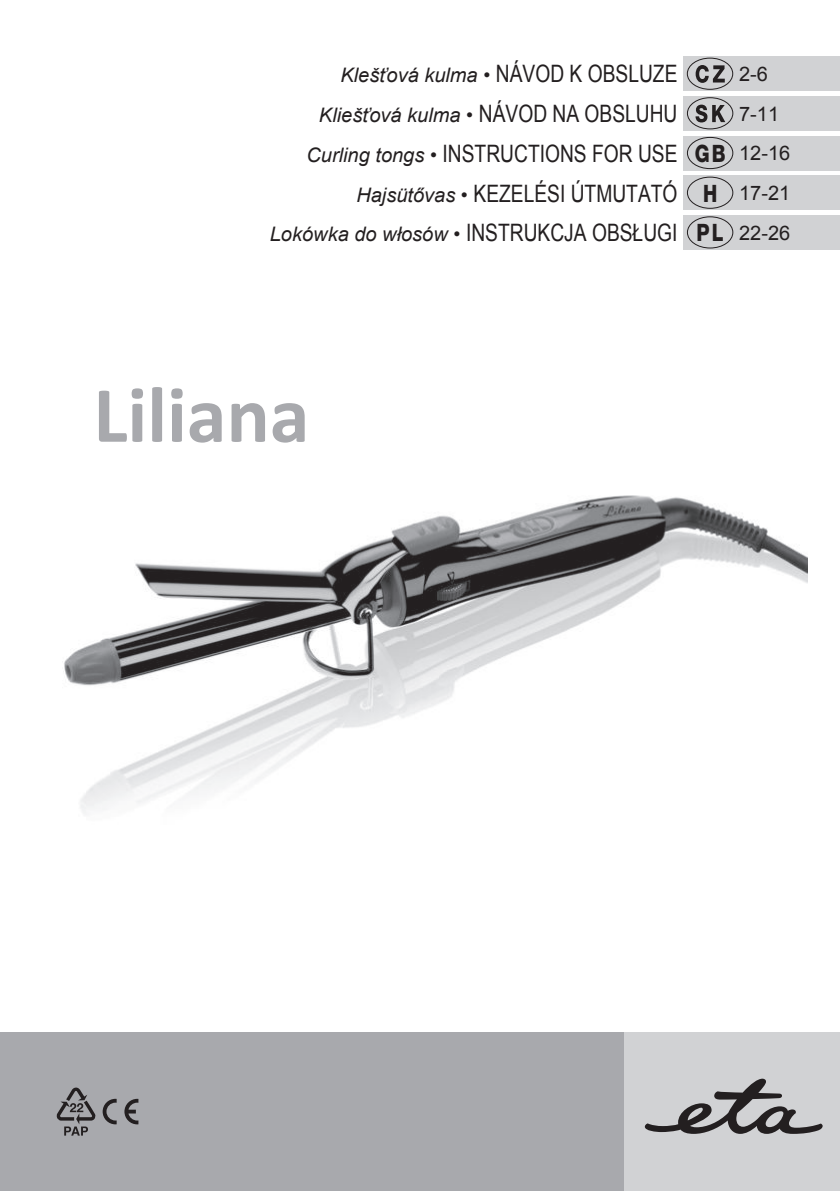
<style>
.page{position:relative;width:840px;height:1191px;background:#fff}
.page>*{position:absolute;margin:0;border:0;box-sizing:border-box;transform-origin:0 0}
.t1{font:700 80.4px "Calibri";color:#a8a9ad}
.t2{font:24px/39.6px "Arial";color:#231f20;text-align:right;scale:.8 1}
.t3{font:italic 20px "Arial";color:#231f20}
.t4{font:20px "Arial";color:#231f20}
.s1{font-style:normal;font-size:24px}
.s2{font-style:italic;font-size:20px}
.s3{font-family:"Helvetica Neue CE";font-weight:800}
.s4{font-size:20px}
</style>
<div class="page">
<div style="left:682px;top:57px;width:157px;height:34px;background:#d1d2d4"></div>
<svg style="left:695px;top:65px;width:29px;height:18px"></svg>
<div style="left:686px;top:58px;width:46px;height:32px;border:1px solid #231f20;border-radius:50%"></div>
<div style="left:682px;top:96px;width:157px;height:34px;background:#d1d2d4"></div>
<svg style="left:695px;top:105px;width:30px;height:17px"></svg>
<div style="left:686px;top:97px;width:46px;height:32px;border:1px solid #231f20;border-radius:50%"></div>
<div style="left:682px;top:136px;width:157px;height:34px;background:#d1d2d4"></div>
<div style="left:686px;top:137px;width:46px;height:32px;border:1px solid #231f20;border-radius:50%"></div>
<div style="left:682px;top:176px;width:157px;height:34px;background:#d1d2d4"></div>
<div style="left:686px;top:177px;width:46px;height:32px;border:1px solid #231f20;border-radius:50%"></div>
<div style="left:682px;top:215px;width:157px;height:34px;background:#d1d2d4"></div>
<div style="left:686px;top:216px;width:46px;height:32px;border:1px solid #231f20;border-radius:50%"></div>
<div style="left:0;top:1032px;width:839px;height:159px;background:#a8a9ad"></div>
<div style="left:624px;top:1032px;width:215px;height:159px;background:#d1d2d4"></div>
<svg style="left:644px;top:1078px;width:178px;height:55px"></svg>
<svg style="left:124px;top:1098px;width:14px;height:26px"></svg>
<svg style="left:103px;top:1098px;width:14px;height:26px"></svg>
<svg style="left:57px;top:1087px;width:39px;height:48px"></svg>
<img style="left:63px;top:495px;width:744px;height:319px">
<p class="t3" style="left:340px;top:62px;width:338px">Klešťová kulma • <span class="s1">NÁVOD K OBSLUZE</span></p>
<p class="t4" style="left:738px;top:62px;width:30px">2-6</p>
<p class="t3" style="left:319px;top:102px;width:360px">Kliešťová kulma • <span class="s1">NÁVOD NA OBSLUHU</span></p>
<p class="t4" style="left:738px;top:102px;width:42px">7-11</p>
<p class="t2" style="left:270px;top:134px;width:651px"><span class="s2">Curling tongs •</span> INSTRUCTIONS FOR USE <span class="s3">GB</span> <span class="s4">12-16<br></span><span class="s2">Hajsütővas •</span> KEZELÉSI ÚTMUTATÓ <span class="s3">H</span> <span class="s4">17-21<br></span><span class="s2">Lokówka do włosów •</span> INSTRUKCJA OBSŁUGI <span class="s3">PL</span> <span class="s4">22-26</span></p>
<h1 class="t1" style="left:93px;top:367px;width:217px">Liliana</h1>
</div>
